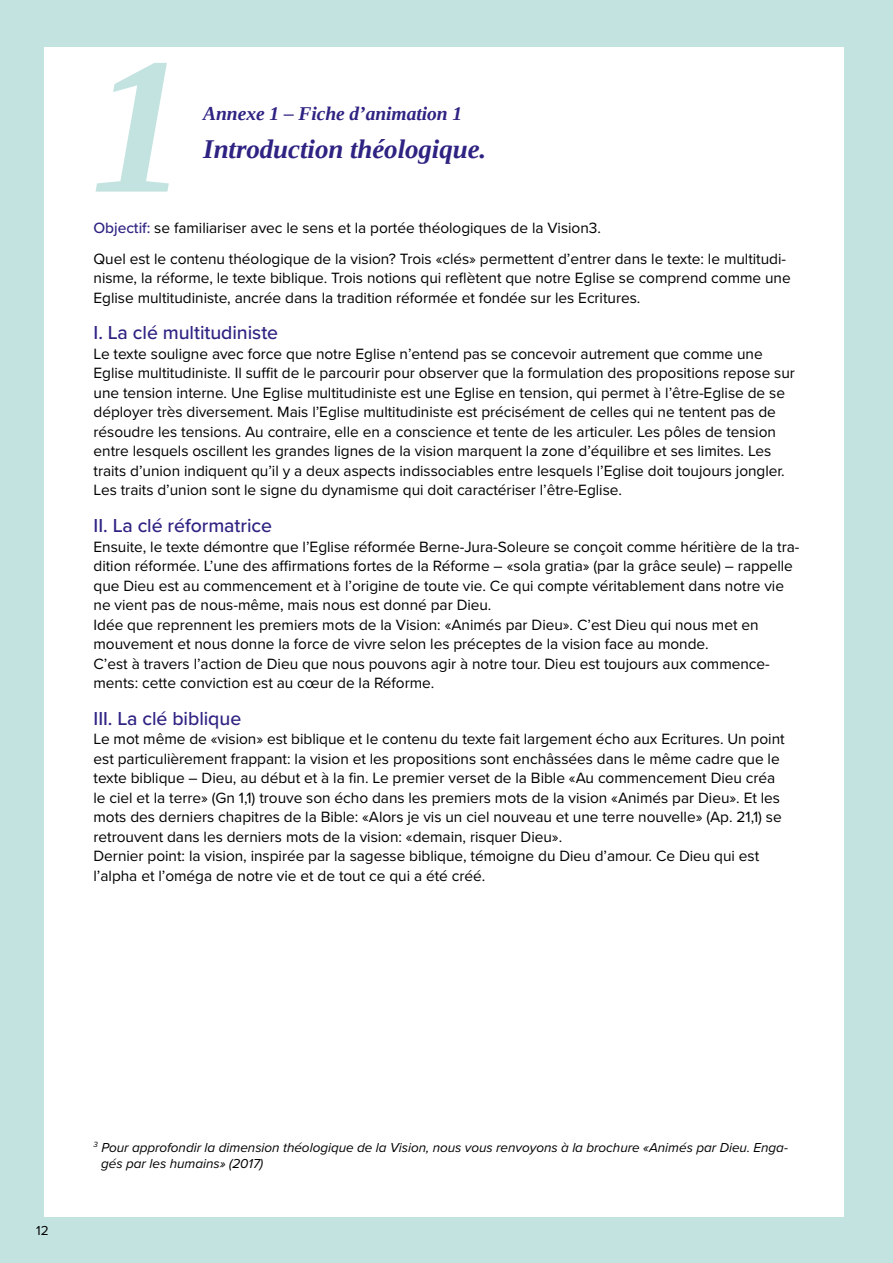
<style>
.page{position:relative;width:893px;height:1263px;background:#c3e3e0}
.page>*{position:absolute;margin:0;border:0;box-sizing:border-box;transform-origin:0 0}
.t1{font:italic 700 195px "Liberation Serif";color:#c3e3e0}
.t2{font:italic 700 27px "Liberation Serif";letter-spacing:-.005em;color:#2e2382}
.t3{font:500 19.5px "Proxima Nova";letter-spacing:-.005em;color:#2e2382}
.t4{font:italic 700 19.5px "Liberation Serif";letter-spacing:-.005em;color:#2e2382}
.t5{font:15.45px/19.5px "Proxima Nova";letter-spacing:-.005em;color:#000}
.t6{font:italic 13.5px/16.2px "Proxima Nova";letter-spacing:-.005em;color:#000}
.t7{font:13.5px "Proxima Nova";color:#000}
.s1{font-weight:500;color:#2e2382}
</style>
<div class="page">
<div style="left:45px;top:47px;width:799px;height:1169px;background:#fff"></div>
<h1 class="t1" style="left:91px;top:0;width:99px">1</h1>
<p class="t4" style="left:203px;top:101px;width:260px">Annexe 1 – Fiche d’animation 1</p>
<h2 class="t2" style="left:203px;top:131px;width:285px">Introduction théologique.</h2>
<p class="t5" style="left:94px;top:213px;width:694px;line-height:30.6px"><span class="s1">Objectif:</span> se familiariser avec le sens et la portée théologiques de la Vision3.<br>Quel est le contenu théologique de la vision? Trois «clés» permettent d’entrer dans le texte: le multitudi-</p>
<p class="t5" style="left:94px;top:269px;width:699px">nisme, la réforme, le texte biblique. Trois notions qui reflètent que notre Eglise se comprend comme une<br>Eglise multitudiniste, ancrée dans la tradition réformée et fondée sur les Ecritures.</p>
<p class="t3" style="left:94px;top:318px;width:186px">I. La clé multitudiniste</p>
<p class="t5" style="left:94px;top:344px;width:703px">Le texte souligne avec force que notre Eglise n’entend pas se concevoir autrement que comme une Eglise multitudiniste. Il suffit de le parcourir pour observer que la formulation des propositions repose sur une tension interne. Une Eglise multitudiniste est une Eglise en tension, qui permet à l’être-Eglise de se déployer très diversement. Mais l’Eglise multitudiniste est précisément de celles qui ne tentent pas de résoudre les tensions. Au contraire, elle en a conscience et tente de les articuler. Les pôles de tension entre lesquels oscillent les grandes lignes de la vision marquent la zone d’équilibre et ses limites. Les traits d’union indiquent qu’il y a deux aspects indissociables entre lesquels l’Eglise doit toujours jongler.<br>Les traits d’union sont le signe du dynamisme qui doit caractériser l’être-Eglise.</p>
<p class="t3" style="left:94px;top:511px;width:180px">II. La clé réformatrice</p>
<p class="t5" style="left:94px;top:537px;width:707px">Ensuite, le texte démontre que l’Eglise réformée Berne-Jura-Soleure se conçoit comme héritière de la tra&shy;dition réformée. L’une des affirmations fortes de la Réforme – «sola gratia» (par la grâce seule) – rappelle que Dieu est au commencement et à l’origine de toute vie. Ce qui compte véritablement dans notre vie ne vient pas de nous-même, mais nous est donné par Dieu.<br>Idée que reprennent les premiers mots de la Vision: «Animés par Dieu». C’est Dieu qui nous met en mouvement et nous donne la force de vivre selon les préceptes de la vision face au monde.<br>C’est à travers l’action de Dieu que nous pouvons agir à notre tour. Dieu est toujours aux commence&shy;ments: cette conviction est au cœur de la Réforme.</p>
<p class="t3" style="left:94px;top:703px;width:149px">III. La clé biblique</p>
<p class="t5" style="left:94px;top:729px;width:693px">Le mot même de «vision» est biblique et le contenu du texte fait largement écho aux Ecritures. Un point est particulièrement frappant: la vision et les propositions sont enchâssées dans le même cadre que le texte biblique – Dieu, au début et à la fin. Le premier verset de la Bible «Au commencement Dieu créa le ciel et la terre» (Gn 1,1) trouve son écho dans les premiers mots de la vision «Animés par Dieu». Et les mots des derniers chapitres de la Bible: «Alors je vis un ciel nouveau et une terre nouvelle» (Ap. 21,1) se retrouvent dans les derniers mots de la vision: «demain, risquer Dieu».<br>Dernier point: la vision, inspirée par la sagesse biblique, témoigne du Dieu d’amour. Ce Dieu qui est l’alpha et l’oméga de notre vie et de tout ce qui a été créé.</p>
<p class="t7" style="left:36px;top:1223px;width:14px">12</p>
<p class="t6" style="left:101px;top:1139px;width:688px;text-indent:-8px"><sup>3</sup> Pour approfondir la dimension théologique de la Vision, nous vous renvoyons à la brochure «Animés par Dieu. Enga&shy;gés par les humains» (2017)</p>
</div>
